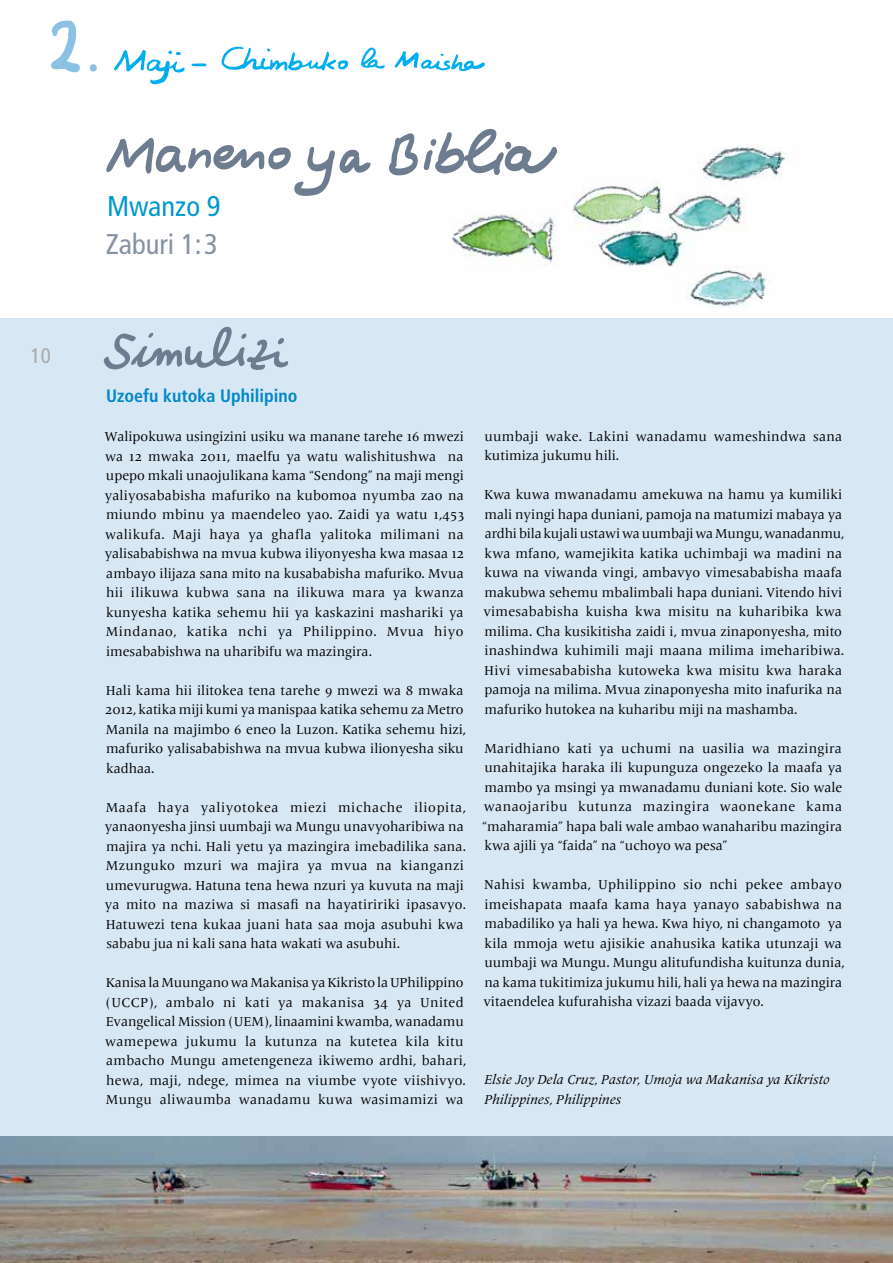
<style>
.page{position:relative;width:893px;height:1263px;background:#fff}
.page>*{position:absolute;margin:0;border:0;box-sizing:border-box;transform-origin:0 0}
.t1{font:condensed 28.5px "Frutiger LT Pro";color:#8592a3}
.t2{font:condensed 28.5px "Frutiger LT Pro";color:#0098d0}
.t3{font:condensed 21px "Frutiger LT Pro";color:#a7a9ac}
.t4{font:700 condensed 18px "Frutiger LT Pro";color:#0088c7}
.t5{font:13.5px/19.5px "Frutiger Serif LT Pro";color:#000}
.t6{font:italic 13.5px/19.5px "Frutiger Serif LT Pro";color:#000}
.t7{font:13.5px/19.5px "Frutiger Serif LT Pro";letter-spacing:.02em;color:#000}
</style>
<div class="page">
<img style="left:452px;top:146px;width:335px;height:162px">
<div style="left:0;top:317px;width:893px;height:826px;background:#d8e7f4"></div>
<img style="left:51px;top:20px;width:46px;height:53px">
<img style="left:0;top:1137px;width:893px;height:126px">
<svg style="left:361px;top:48px;width:24px;height:21px"></svg>
<svg style="left:191px;top:63px;width:15px;height:3px"></svg>
<svg style="left:114px;top:50px;width:71px;height:34px"></svg>
<svg style="left:222px;top:47px;width:126px;height:24px"></svg>
<svg style="left:395px;top:51px;width:90px;height:20px"></svg>
<svg style="left:106px;top:138px;width:265px;height:58px"></svg>
<svg style="left:389px;top:128px;width:171px;height:48px"></svg>
<svg style="left:103px;top:326px;width:186px;height:44px"></svg>
<h2 class="t3" style="left:31px;top:344px;width:22px">10</h2>
<h1 class="t2" style="left:107px;top:190px;width:115px">Mwanzo 9</h1>
<h1 class="t1" style="left:106px;top:227px;width:114px">Zaburi 1:3</h1>
<h3 class="t4" style="left:106px;top:385px;width:193px">Uzoefu kutoka Uphilipino</h3>
<p class="t5" style="left:105px;top:427px;width:361px;text-align:justify">Walipokuwa usingizini usiku wa manane tarehe 16 mwezi wa 12 mwaka 2011, maelfu ya watu walishitushwa na upepo mkali unaojulikana kama “Sendong” na maji mengi yaliyosababisha mafuriko na kubomoa nyumba zao na miundo mbinu ya maendeleo yao. Zaidi ya watu 1,453 walikufa. Maji haya ya ghafla yalitoka milimani na yalisababishwa na mvua kubwa iliyonyesha kwa masaa 12 ambayo ilijaza sana mito na kusababisha mafuriko. Mvua hii ilikuwa kubwa sana na ilikuwa mara ya kwanza kunyesha katika sehemu hii ya kaskazini mashariki ya Mindanao, katika nchi ya Philippino. Mvua hiyo imesababishwa na uharibifu wa mazingira.</p>
<p class="t5" style="left:105px;top:680px;width:362px">Hali kama hii ilitokea tena tarehe 9 mwezi wa 8 mwaka 2012, katika miji kumi ya manispaa katika sehemu za Metro Manila na majimbo 6 eneo la Luzon. Katika sehemu hizi, mafuriko yalisababishwa na mvua kubwa ilionyesha siku kadhaa.</p>
<p class="t5" style="left:105px;top:797px;width:363px">Maafa haya yaliyotokea miezi michache iliopita, yanaonyesha jinsi uumbaji wa Mungu unavyoharibiwa na majira ya nchi. Hali yetu ya mazingira imebadilika sana.<br>Mzunguko mzuri wa majira ya mvua na kianganzi umevurugwa. Hatuna tena hewa nzuri ya kuvuta na maji ya mito na maziwa si masafi na hayatiririki ipasavyo.<br>Hatuwezi tena kukaa juani hata saa moja asubuhi kwa sababu jua ni kali sana hata wakati wa asubuhi.</p>
<p class="t5" style="left:105px;top:973px;width:363px">Kanisa la Muungano wa Makanisa ya Kikristo la UPhilippino (UCCP), ambalo ni kati ya makanisa 34 ya United Evangelical Mission (UEM), linaamini kwamba, wanadamu wamepewa jukumu la kutunza na kutetea kila kitu ambacho Mungu ametengeneza ikiwemo ardhi, bahari, hewa, maji, ndege, mimea na viumbe vyote viishivyo.<br>Mungu aliwaumba wanadamu kuwa wasimamizi wa</p>
<p class="t7" style="left:484px;top:427px;width:359px">uumbaji wake. Lakini wanadamu wameshindwa sana kutimiza jukumu hili.</p>
<p class="t5" style="left:483px;top:485px;width:363px">Kwa kuwa mwanadamu amekuwa na hamu ya kumiliki mali nyingi hapa duniani, pamoja na matumizi mabaya ya ardhi bila kujali ustawi wa uumbaji wa Mungu, wanadanmu, kwa mfano, wamejikita katika uchimbaji wa madini na kuwa na viwanda vingi, ambavyo vimesababisha maafa makubwa sehemu mbalimbali hapa duniani. Vitendo hivi vimesababisha kuisha kwa misitu na kuharibika kwa milima. Cha kusikitisha zaidi i, mvua zinaponyesha, mito inashindwa kuhimili maji maana milima imeharibiwa.<br>Hivi vimesababisha kutoweka kwa misitu kwa haraka pamoja na milima. Mvua zinaponyesha mito inafurika na mafuriko hutokea na kuharibu miji na mashamba.</p>
<p class="t5" style="left:482px;top:739px;width:362px;text-align:justify">Maridhiano kati ya uchumi na uasilia wa mazingira unahitajika haraka ili kupunguza ongezeko la maafa ya mambo ya msingi ya mwanadamu duniani kote. Sio wale wanaojaribu kutunza mazingira waonekane kama “maharamia” hapa bali wale ambao wanaharibu mazingira kwa ajili ya “faida” na “uchoyo wa pesa”</p>
<p class="t5" style="left:483px;top:875px;width:363px">Nahisi kwamba, Uphilippino sio nchi pekee ambayo imeishapata maafa kama haya yanayo sababishwa na mabadiliko ya hali ya hewa. Kwa hiyo, ni changamoto ya kila mmoja wetu ajisikie anahusika katika utunzaji wa uumbaji wa Mungu. Mungu alitufundisha kuitunza dunia, na kama tukitimiza jukumu hili, hali ya hewa na mazingira vitaendelea kufurahisha vizazi baada vijavyo.</p>
<p class="t6" style="left:484px;top:1070px;width:347px">Elsie Joy Dela Cruz, Pastor, Umoja wa Makanisa ya Kikristo<br>Philippines, Philippines</p>
</div>
